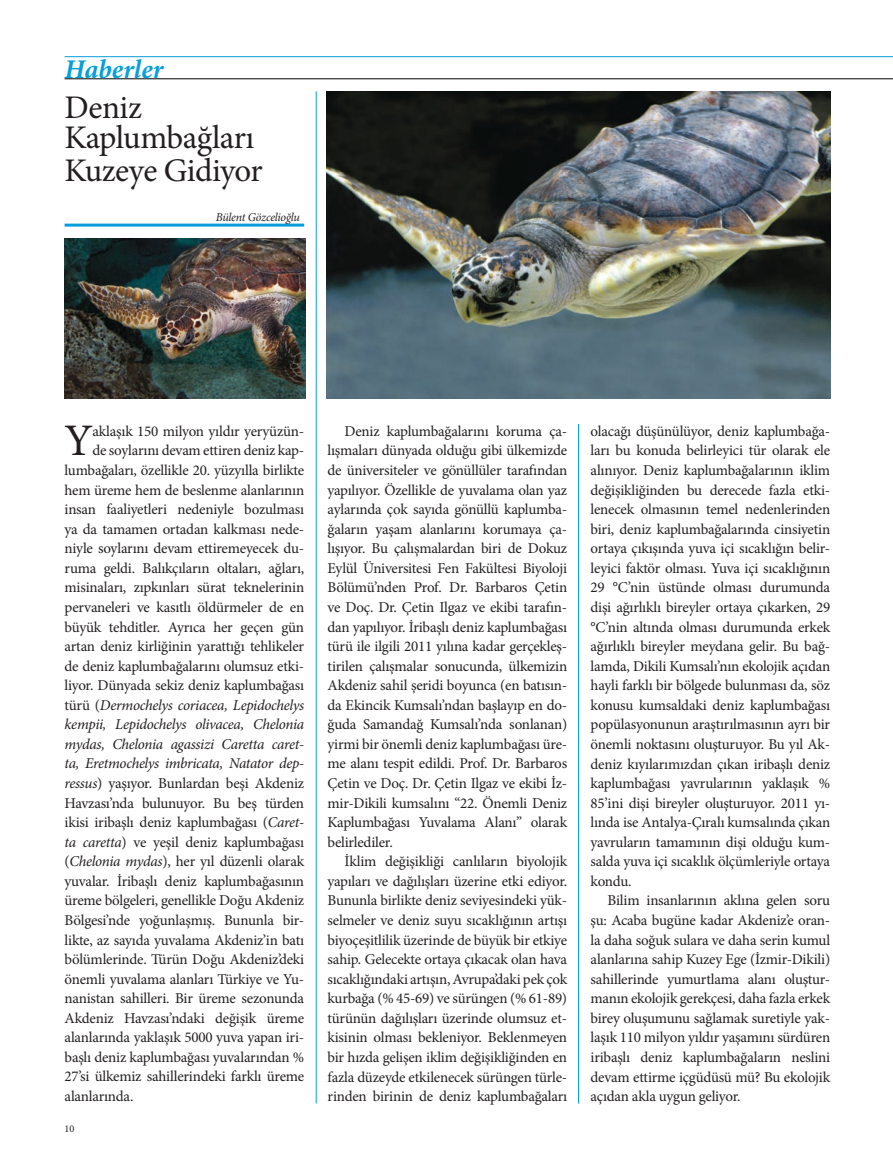
<style>
.page{position:relative;width:893px;height:1169px;background:#fff}
.page>*{position:absolute;margin:0;border:0;box-sizing:border-box;transform-origin:0 0}
.t1{font:45.15px "Minion Pro";color:#231f20}
.t2{font:33px/30px "Minion Pro";letter-spacing:-.015em;color:#231f20}
.t3{font:italic 700 27px "Minion Pro";color:#069edb}
.t4{font:15px/19.5px "Minion Pro";letter-spacing:-.015em;color:#231f20;text-align:justify}
.t5{font:italic 15px "Minion Pro";letter-spacing:-.02em;color:#231f20}
.t6{font:italic 12px "Minion Pro";letter-spacing:-.02em;color:#231f20}
.t7{font:10.35px "Minion Pro";color:#231f20}
.s1{font-style:normal}
.s2{font-style:italic}
</style>
<div class="page">
<hr style="left:65px;top:79px;width:828px;height:1px;background:#000103">
<hr style="left:65px;top:56px;width:828px;height:1px;background:#069edb">
<hr style="left:578px;top:424px;width:1px;height:679px;background:#069edb">
<hr style="left:316px;top:91px;width:1px;height:1012px;background:#069edb">
<hr style="left:65px;top:224px;width:239px;height:3px;background:#069edb">
<img style="left:65px;top:239px;width:241px;height:159px">
<img style="left:327px;top:91px;width:503px;height:307px">
<h3 class="t3" style="left:65px;top:50px;width:100px">Haberler</h3>
<h2 class="t2" style="left:65px;top:93px;width:191px">Deniz<br>Kaplumbağları</h2>
<h2 class="t2" style="left:65px;top:156px;width:200px">Kuzeye Gidiyor</h2>
<p class="t6" style="left:216px;top:209px;width:86px">Bülent Gözcelioğlu</p>
<h1 class="t1" style="left:65px;top:411px;width:30px">Y</h1>
<p class="t4" style="left:92px;top:421px;width:213px">aklaşık 150 milyon yıldır yeryüzün-</p>
<p class="t4" style="left:92px;top:441px;width:213px">de soylarını devam ettiren deniz kap-</p>
<p class="t4" style="left:65px;top:460px;width:241px">lumbağaları, özellikle 20. yüzyılla birlikte</p>
<p class="t4" style="left:65px;top:480px;width:241px">hem üreme hem de beslenme alanlarının</p>
<p class="t4" style="left:65px;top:500px;width:241px">insan faaliyetleri nedeniyle bozulması</p>
<p class="t4" style="left:65px;top:519px;width:241px">ya da tamamen ortadan kalkması nede-</p>
<p class="t4" style="left:65px;top:539px;width:241px">niyle soylarını devam ettiremeyecek du-</p>
<p class="t4" style="left:65px;top:558px;width:241px">ruma geldi. Balıkçıların oltaları, ağları,</p>
<p class="t4" style="left:65px;top:578px;width:241px">misinaları, zıpkınları sürat teknelerinin</p>
<p class="t4" style="left:65px;top:597px;width:241px">pervaneleri ve kasıtlı öldürmeler de en</p>
<p class="t4" style="left:65px;top:617px;width:241px">büyük tehditler. Ayrıca her geçen gün</p>
<p class="t4" style="left:65px;top:636px;width:241px">artan deniz kirliğinin yarattığı tehlikeler</p>
<p class="t4" style="left:65px;top:656px;width:241px">de deniz kaplumbağalarını olumsuz etki-</p>
<p class="t4" style="left:65px;top:676px;width:241px">liyor. Dünyada sekiz deniz kaplumbağası</p>
<p class="t5" style="left:65px;top:695px;width:241px"><span class="s1">türü (</span>Dermochelys coriacea, Lepidochelys</p>
<p class="t5" style="left:65px;top:714px;width:241px">kempii, Lepidochelys olivacea, Chelonia</p>
<p class="t5" style="left:65px;top:734px;width:241px">mydas, Chelonia agassizi Caretta caret-</p>
<p class="t5" style="left:65px;top:753px;width:241px">ta, Eretmochelys imbricata, Natator dep-</p>
<p class="t4" style="left:65px;top:773px;width:241px"><span class="s2">ressus</span>) yaşıyor. Bunlardan beşi Akdeniz</p>
<p class="t4" style="left:65px;top:793px;width:241px">Havzası’nda bulunuyor. Bu beş türden</p>
<p class="t4" style="left:65px;top:812px;width:241px">ikisi iribaşlı deniz kaplumbağası (<span class="s2">Caret-</span></p>
<p class="t4" style="left:65px;top:832px;width:241px"><span class="s2">ta caretta</span>) ve yeşil deniz kaplumbağası</p>
<p class="t4" style="left:65px;top:852px;width:241px">(<span class="s2">Chelonia mydas</span>), her yıl düzenli olarak</p>
<p class="t4" style="left:65px;top:871px;width:241px">yuvalar. İribaşlı deniz kaplumbağasının</p>
<p class="t4" style="left:65px;top:891px;width:241px">üreme bölgeleri, genellikle Doğu Akdeniz</p>
<p class="t4" style="left:65px;top:910px;width:241px">Bölgesi’nde yoğunlaşmış. Bununla bir-</p>
<p class="t4" style="left:65px;top:930px;width:241px">likte, az sayıda yuvalama Akdeniz’in batı</p>
<p class="t4" style="left:65px;top:949px;width:241px">bölümlerinde. Türün Doğu Akdeniz’deki</p>
<p class="t4" style="left:65px;top:969px;width:241px">önemli yuvalama alanları Türkiye ve Yu-</p>
<p class="t4" style="left:65px;top:989px;width:241px">nanistan sahilleri. Bir üreme sezonunda</p>
<p class="t4" style="left:65px;top:1008px;width:241px">Akdeniz Havzası’ndaki değişik üreme</p>
<p class="t4" style="left:65px;top:1028px;width:241px">alanlarında yaklaşık 5000 yuva yapan iri-</p>
<p class="t4" style="left:65px;top:1047px;width:241px">başlı deniz kaplumbağası yuvalarından %</p>
<p class="t4" style="left:65px;top:1067px;width:241px">27’si ülkemiz sahillerindeki farklı üreme</p>
<p class="t4" style="left:65px;top:1086px;width:70px">alanlarında.</p>
<p class="t7" style="left:65px;top:1122px;width:11px">10</p>
<p class="t4" style="left:327px;top:421px;width:241px;text-indent:17px">Deniz kaplumbağalarını koruma ça&shy;lışmaları dünyada olduğu gibi ülkemizde de üniversiteler ve gönüllüler tarafından yapılıyor. Özellikle de yuvalama olan yaz aylarında çok sayıda gönüllü kaplumba&shy;ğaların yaşam alanlarını korumaya ça&shy;lışıyor. Bu çalışmalardan biri de Dokuz Eylül Üniversitesi Fen Fakültesi Biyoloji Bölümü’nden Prof. Dr. Barbaros Çetin ve Doç. Dr. Çetin Ilgaz ve ekibi tarafın&shy;dan yapılıyor. İribaşlı deniz kaplumbağası türü ile ilgili 2011 yılına kadar gerçekleş&shy;tirilen çalışmalar sonucunda, ülkemizin Akdeniz sahil şeridi boyunca (en batısın&shy;da Ekincik Kumsalı’ndan başlayıp en do&shy;ğuda Samandağ Kumsalı’nda sonlanan) yirmi bir önemli deniz kaplumbağası üre&shy;me alanı tespit edildi. Prof. Dr. Barbaros Çetin ve Doç. Dr. Çetin Ilgaz ve ekibi İz&shy;mir-Dikili kumsalını “22. Önemli Deniz Kaplumbağası Yuvalama Alanı” olarak belirlediler.</p>
<p class="t4" style="left:327px;top:852px;width:241px;text-indent:17px">İklim değişikliği canlıların biyolojik yapıları ve dağılışları üzerine etki ediyor.<br>Bununla birlikte deniz seviyesindeki yük&shy;selmeler ve deniz suyu sıcaklığının artışı biyoçeşitlilik üzerinde de büyük bir etkiye sahip. Gelecekte ortaya çıkacak olan hava sıcaklığındaki artışın, Avrupa’daki pek çok kurbağa (% 45-69) ve sürüngen (% 61-89) türünün dağılışları üzerinde olumsuz et&shy;kisinin olması bekleniyor. Beklenmeyen bir hızda gelişen iklim değişikliğinden en fazla düzeyde etkilenecek sürüngen türle&shy;rinden birinin de deniz kaplumbağaları</p>
<p class="t4" style="left:590px;top:421px;width:241px">olacağı düşünülüyor, deniz kaplumbağa&shy;ları bu konuda belirleyici tür olarak ele alınıyor. Deniz kaplumbağalarının iklim değişikliğinden bu derecede fazla etki&shy;lenecek olmasının temel nedenlerinden biri, deniz kaplumbağalarında cinsiyetin ortaya çıkışında yuva içi sıcaklığın belir&shy;leyici faktör olması. Yuva içi sıcaklığının 29 °C’nin üstünde olması durumunda dişi ağırlıklı bireyler ortaya çıkarken, 29 °C’nin altında olması durumunda erkek ağırlıklı bireyler meydana gelir. Bu bağ&shy;lamda, Dikili Kumsalı’nın ekolojik açıdan hayli farklı bir bölgede bulunması da, söz konusu kumsaldaki deniz kaplumbağası popülasyonunun araştırılmasının ayrı bir önemli noktasını oluşturuyor. Bu yıl Ak&shy;deniz kıyılarımızdan çıkan iribaşlı deniz kaplumbağası yavrularının yaklaşık % 85’ini dişi bireyler oluşturuyor. 2011 yı&shy;lında ise Antalya-Çıralı kumsalında çıkan yavruların tamamının dişi olduğu kum&shy;salda yuva içi sıcaklık ölçümleriyle ortaya kondu.</p>
<p class="t4" style="left:590px;top:891px;width:241px;text-indent:17px">Bilim insanlarının aklına gelen soru şu: Acaba bugüne kadar Akdeniz’e oran&shy;la daha soğuk sulara ve daha serin kumul alanlarına sahip Kuzey Ege (İzmir-Dikili) sahillerinde yumurtlama alanı oluştur&shy;manın ekolojik gerekçesi, daha fazla erkek birey oluşumunu sağlamak suretiyle yak&shy;laşık 110 milyon yıldır yaşamını sürdüren iribaşlı deniz kaplumbağaların neslini devam ettirme içgüdüsü mü? Bu ekolojik açıdan akla uygun geliyor.</p>
</div>
